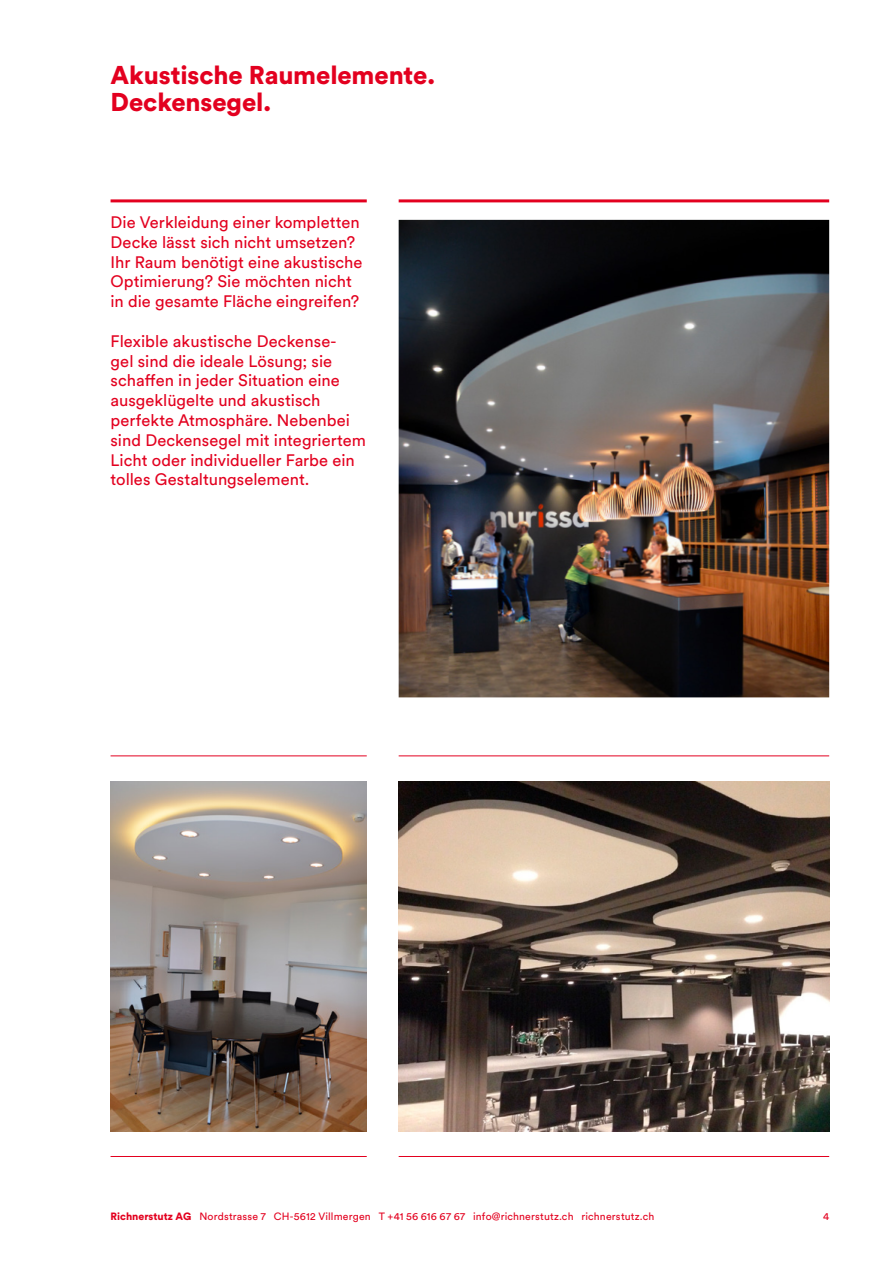
<style>
.page{position:relative;width:893px;height:1263px;background:#fff}
.page>*{position:absolute;margin:0;border:0;box-sizing:border-box;transform-origin:0 0}
.t1{font:900 25.5px/27px "Circular Std";letter-spacing:-.005em;color:#e3001f}
.t2{font:16.5px/19.8px "Circular Std";color:#e3001f}
.t3{font:10.5px "Circular Std";letter-spacing:.015em;color:#e3001f}
.s1{font-weight:900}
</style>
<div class="page">
<hr style="left:111px;top:199px;width:256px;height:3px;background:#e3001f">
<hr style="left:399px;top:199px;width:430px;height:3px;background:#e3001f">
<img style="left:399px;top:220px;width:430px;height:477px">
<img style="left:399px;top:781px;width:430px;height:350px">
<hr style="left:399px;top:756px;width:430px;height:1px;background:#e3001f">
<hr style="left:111px;top:756px;width:256px;height:1px;background:#e3001f">
<hr style="left:399px;top:1156px;width:430px;height:1px;background:#e3001f">
<hr style="left:111px;top:1156px;width:256px;height:1px;background:#e3001f">
<img style="left:111px;top:781px;width:256px;height:350px">
<h1 class="t1" style="left:111px;top:61px;width:326px">Akustische Raumelemente.<br>Deckensegel.</h1>
<p class="t2" style="left:111px;top:212px;width:254px">Die Verkleidung einer kompletten Decke lässt sich nicht umsetzen?<br>Ihr Raum benötigt eine akustische Optimierung? Sie möchten nicht in die gesamte Fläche eingreifen?</p>
<p class="t2" style="left:111px;top:331px;width:257px">Flexible akustische Deckense-<br>gel sind die ideale Lösung; sie schaffen in jeder Situation eine ausgeklügelte und akustisch perfekte Atmosphäre. Nebenbei sind Deckensegel mit integriertem<br>Licht oder individueller Farbe ein tolles Gestaltungselement.</p>
<p class="t3" style="left:111px;top:1210px;width:545px"><span class="s1">Richnerstutz AG</span> Nordstrasse 7 CH-5612 Villmergen T +41 56 616 67 67 info@richnerstutz.ch richnerstutz.ch</p>
<p class="t3" style="left:823px;top:1210px;width:8px">4</p>
</div>
